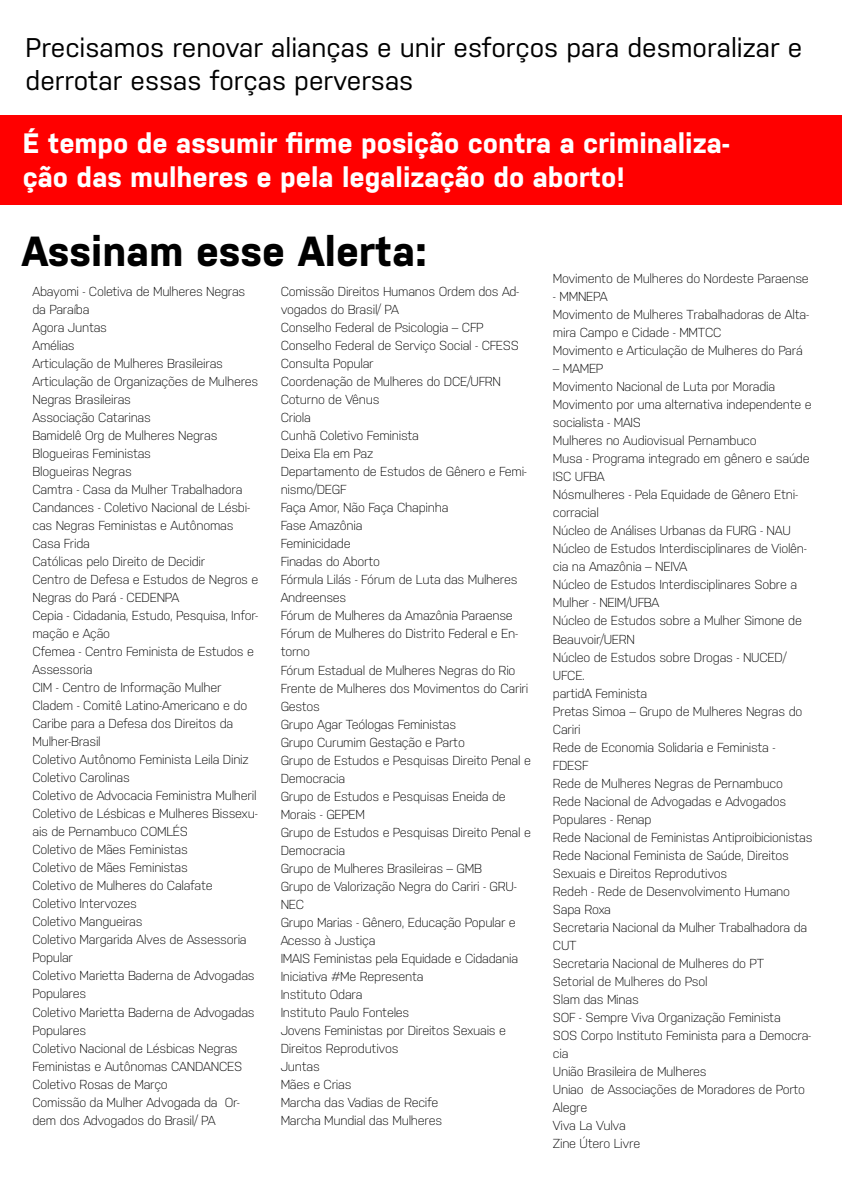
<style>
.page{position:relative;width:842px;height:1191px;background:#fff}
.page>*{position:absolute;margin:0;border:0;box-sizing:border-box;transform-origin:0 0}
.t1{font:700 42px "Nudista";color:#000}
.t2{font:700 28px/33.6px "Nudista";color:#fff}
.t3{font:27px/32.4px "Nudista";color:#000}
.t4{font:300 13px/18px "Nudista";letter-spacing:-.02em;color:#000}
</style>
<div class="page">
<div style="left:0;top:115px;width:842px;height:90px;background:#f00"></div>
<h3 class="t3" style="left:26px;top:32px;width:778px">Precisamos renovar alianças e unir esforços para desmoralizar e derrotar essas forças perversas</h3>
<h2 class="t2" style="left:23px;top:126px;width:709px">É tempo de assumir firme posição contra a criminaliza&shy;ção das mulheres e pela legalização do aborto!</h2>
<h1 class="t1" style="left:22px;top:228px;width:407px">Assinam esse Alerta:</h1>
<p class="t4" style="left:32px;top:282px;width:227px">Abayomi - Coletiva de Mulheres Negras da Paraíba<br>Agora Juntas<br>Amélias<br>Articulação de Mulheres Brasileiras<br>Articulação de Organizações de Mulheres<br>Negras Brasileiras<br>Associação Catarinas<br>Bamidelê Org de Mulheres Negras<br>Blogueiras Feministas<br>Blogueiras Negras<br>Camtra - Casa da Mulher Trabalhadora<br>Candances - Coletivo Nacional de Lésbi&shy;cas Negras Feministas e Autônomas<br>Casa Frida<br>Católicas pelo Direito de Decidir<br>Centro de Defesa e Estudos de Negros e<br>Negras do Pará - CEDENPA<br>Cepia - Cidadania, Estudo, Pesquisa, Infor&shy;mação e Ação<br>Cfemea - Centro Feminista de Estudos e<br>Assessoria<br>CIM - Centro de Informação Mulher<br>Cladem - Comitê Latino-Americano e do<br>Caribe para a Defesa dos Direitos da<br>Mulher-Brasil<br>Coletivo Autônomo Feminista Leila Diniz<br>Coletivo Carolinas<br>Coletivo de Advocacia Feministra Mulheril<br>Coletivo de Lésbicas e Mulheres Bissexu&shy;ais de Pernambuco COMLÉS<br>Coletivo de Mães Feministas<br>Coletivo de Mães Feministas<br>Coletivo de Mulheres do Calafate<br>Coletivo Intervozes<br>Coletivo Mangueiras<br>Coletivo Margarida Alves de Assessoria<br>Popular<br>Coletivo Marietta Baderna de Advogadas<br>Populares<br>Coletivo Marietta Baderna de Advogadas<br>Populares<br>Coletivo Nacional de Lésbicas Negras<br>Feministas e Autônomas CANDANCES<br>Coletivo Rosas de Março<br>Comissão da Mulher Advogada da Or&shy;dem dos Advogados do Brasil/ PA</p>
<p class="t4" style="left:281px;top:283px;width:252px">Comissão Direitos Humanos Ordem dos Ad&shy;vogados do Brasil/ PA<br>Conselho Federal de Psicologia – CFP<br>Conselho Federal de Serviço Social - CFESS<br>Consulta Popular<br>Coordenação de Mulheres do DCE/UFRN<br>Coturno de Vênus<br>Criola<br>Cunhã Coletivo Feminista<br>Deixa Ela em Paz<br>Departamento de Estudos de Gênero e Femi&shy;nismo/DEGF<br>Faça Amor, Não Faça Chapinha<br>Fase Amazônia<br>Feminicidade<br>Finadas do Aborto<br>Fórmula Lilás - Fórum de Luta das Mulheres<br>Andreenses<br>Fórum de Mulheres da Amazônia Paraense<br>Fórum de Mulheres do Distrito Federal e En&shy;torno<br>Fórum Estadual de Mulheres Negras do Rio<br>Frente de Mulheres dos Movimentos do Cariri<br>Gestos<br>Grupo Agar Teólogas Feministas<br>Grupo Curumim Gestação e Parto<br>Grupo de Estudos e Pesquisas Direito Penal e<br>Democracia<br>Grupo de Estudos e Pesquisas Eneida de<br>Morais - GEPEM<br>Grupo de Estudos e Pesquisas Direito Penal e<br>Democracia<br>Grupo de Mulheres Brasileiras – GMB<br>Grupo de Valorização Negra do Cariri - GRU-<br>NEC<br>Grupo Marias - Gênero, Educação Popular e<br>Acesso à Justiça<br>IMAIS Feministas pela Equidade e Cidadania<br>Iniciativa #Me Representa<br>Instituto Odara<br>Instituto Paulo Fonteles<br>Jovens Feministas por Direitos Sexuais e<br>Direitos Reprodutivos<br>Juntas<br>Mães e Crias<br>Marcha das Vadias de Recife<br>Marcha Mundial das Mulheres</p>
<p class="t4" style="left:553px;top:270px;width:257px">Movimento de Mulheres do Nordeste Paraense</p>
<p class="t4" style="left:553px;top:288px;width:258px">- MMNEPA<br>Movimento de Mulheres Trabalhadoras de Alta&shy;mira Campo e Cidade - MMTCC<br>Movimento e Articulação de Mulheres do Pará</p>
<p class="t4" style="left:553px;top:360px;width:261px">– MAMEP<br>Movimento Nacional de Luta por Moradia<br>Movimento por uma alternativa independente e socialista - MAIS<br>Mulheres no Audiovisual Pernambuco<br>Musa - Programa integrado em gênero e saúde<br>ISC UFBA<br>Nósmulheres - Pela Equidade de Gênero Etni&shy;corracial<br>Núcleo de Análises Urbanas da FURG - NAU<br>Núcleo de Estudos Interdisciplinares de Violên&shy;cia na Amazônia – NEIVA<br>Núcleo de Estudos Interdisciplinares Sobre a<br>Mulher - NEIM/UFBA<br>Núcleo de Estudos sobre a Mulher Simone de<br>Beauvoir/UERN<br>Núcleo de Estudos sobre Drogas - NUCED/<br>UFCE.<br>partidA Feminista<br>Pretas Simoa – Grupo de Mulheres Negras do<br>Cariri<br>Rede de Economia Solidaria e Feminista -<br>FDESF<br>Rede de Mulheres Negras de Pernambuco<br>Rede Nacional de Advogadas e Advogados<br>Populares - Renap<br>Rede Nacional de Feministas Antiproibicionistas<br>Rede Nacional Feminista de Saúde, Direitos<br>Sexuais e Direitos Reprodutivos<br>Redeh - Rede de Desenvolvimento Humano<br>Sapa Roxa<br>Secretaria Nacional da Mulher Trabalhadora da<br>CUT<br>Secretaria Nacional de Mulheres do PT<br>Setorial de Mulheres do Psol<br>Slam das Minas<br>SOF - Sempre Viva Organização Feminista<br>SOS Corpo Instituto Feminista para a Democra&shy;cia<br>União Brasileira de Mulheres<br>Uniao de Associações de Moradores de Porto<br>Alegre<br>Viva La Vulva<br>Zine Útero Livre</p>
</div>
